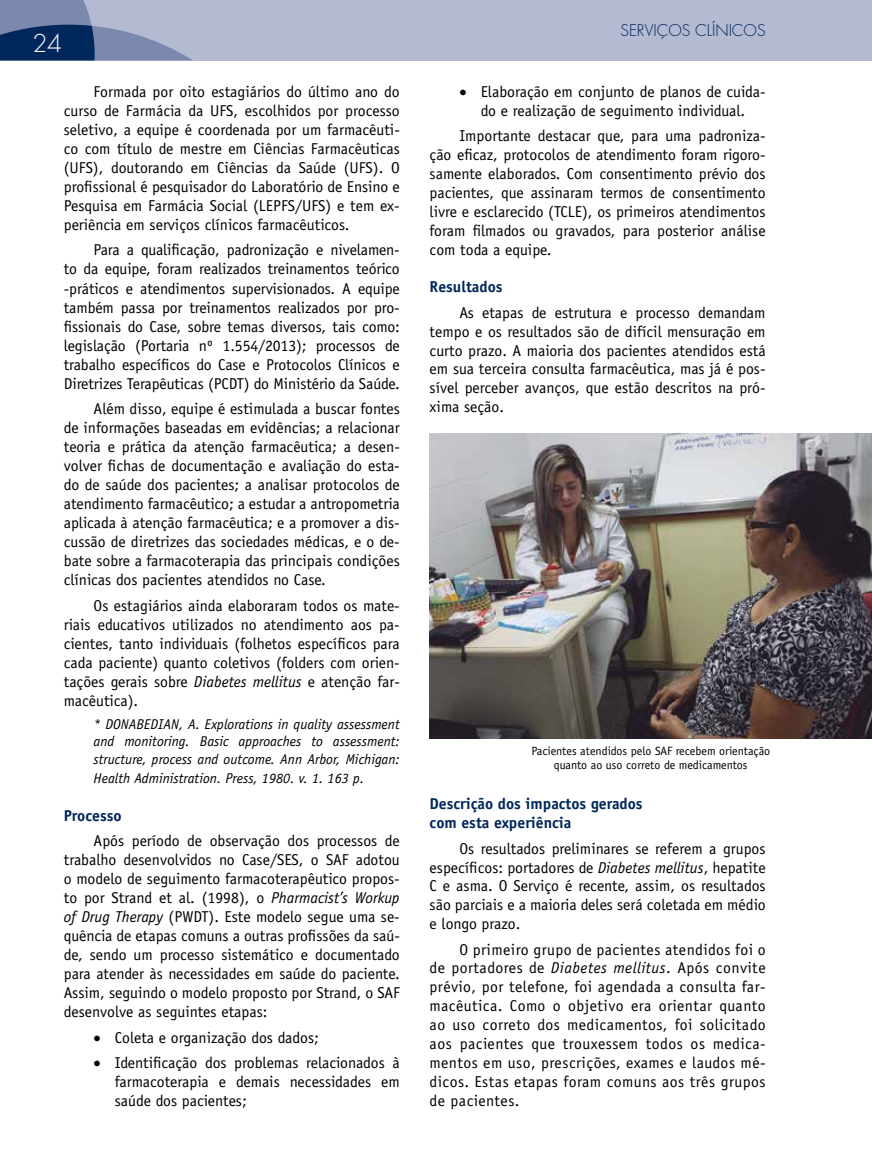
<style>
.page{position:relative;width:872px;height:1170px;background:#fff}
.page>*{position:absolute;margin:0;border:0;box-sizing:border-box;transform-origin:0 0}
.t1{font:300 24px "Futura";color:#fff}
.t2{font:15.75px/19px "Officina Sans";color:#000;text-align:justify}
.t3{font:700 15.75px/18.9px "Officina Sans";color:#00275b}
.t4{font:300 15.75px "Futura";color:#00275b}
.t5{font:italic 14.25px/17.2px "Officina Sans";color:#000;text-align:justify}
.t6{font:12px/14.4px "Officina Sans";color:#000;text-align:center}
.s1{font-style:italic}
</style>
<div class="page">
<div style="left:0;top:0;width:872px;height:60px;background:#b3bad2"></div>
<svg style="left:0;top:0;width:192px;height:60px"></svg>
<img style="left:429px;top:434px;width:443px;height:304px">
<h1 class="t1" style="left:32px;top:28px;width:31px">24</h1>
<p class="t2" style="left:64px;top:82px;width:337px;text-indent:30px">Formada por oito estagiários do último ano do curso de Farmácia da UFS, escolhidos por processo seletivo, a equipe é coordenada por um farmacêuti‑ co com título de mestre em Ciências Farmacêuticas (UFS), doutorando em Ciências da Saúde (UFS). O profissional é pesquisador do Laboratório de Ensino e Pesquisa em Farmácia Social (LEPFS/UFS) e tem ex‑ periência em serviços clínicos farmacêuticos.</p>
<p class="t2" style="left:64px;top:240px;width:337px;text-indent:30px">Para a qualificação, padronização e nivelamen‑ to da equipe, foram realizados treinamentos teórico -práticos e atendimentos supervisionados. A equipe também passa por treinamentos realizados por pro‑ fissionais do Case, sobre temas diversos, tais como: legislação (Portaria nº 1.554/2013); processos de trabalho específicos do Case e Protocolos Clínicos e Diretrizes Terapêuticas (PCDT) do Ministério da Saúde.</p>
<p class="t2" style="left:64px;top:399px;width:337px;text-indent:30px">Além disso, equipe é estimulada a buscar fontes de informações baseadas em evidências; a relacionar teoria e prática da atenção farmacêutica; a desen‑ volver fichas de documentação e avaliação do esta‑ do de saúde dos pacientes; a analisar protocolos de atendimento farmacêutico; a estudar a antropometria aplicada à atenção farmacêutica; e a promover a dis‑ cussão de diretrizes das sociedades médicas, e o de‑ bate sobre a farmacoterapia das principais condições clínicas dos pacientes atendidos no Case.</p>
<p class="t2" style="left:64px;top:595px;width:337px;text-indent:30px">Os estagiários ainda elaboraram todos os mate‑ riais educativos utilizados no atendimento aos pa‑ cientes, tanto individuais (folhetos específicos para cada paciente) quanto coletivos (folders com orien‑ tações gerais sobre <span class="s1">Diabetes mellitus</span> e atenção far‑ macêutica).</p>
<p class="t5" style="left:94px;top:715px;width:308px">* DONABEDIAN, A. Explorations in quality assessment and monitoring. Basic approaches to assessment: structure, process and outcome. Ann Arbor, Michigan:</p>
<p class="t5" style="left:94px;top:769px;width:272px">Health Administration. Press, 1980. v. 1. 163 p.</p>
<p class="t3" style="left:64px;top:805px;width:59px">Processo</p>
<p class="t2" style="left:64px;top:831px;width:337px;text-indent:30px">Após período de observação dos processos de trabalho desenvolvidos no Case/SES, o SAF adotou o modelo de seguimento farmacoterapêutico propos‑ to por Strand et al. (1998), o <span class="s1">Pharmacist’s Workup of Drug Therapy</span> (PWDT). Este modelo segue uma se‑ quência de etapas comuns a outras profissões da saú‑ de, sendo um processo sistemático e documentado para atender às necessidades em saúde do paciente.<br>Assim, seguindo o modelo proposto por Strand, o SAF desenvolve as seguintes etapas:</p>
<p class="t2" style="left:94px;top:1027px;width:227px">• Coleta e organização dos dados;</p>
<p class="t2" style="left:115px;top:1053px;width:286px;text-indent:-21px">• Identificação dos problemas relacionados à farmacoterapia e demais necessidades em saúde dos pacientes;</p>
<p class="t4" style="left:620px;top:21px;width:19px">SERVIÇOS</p>
<p class="t4" style="left:695px;top:21px;width:10px">CLÍNICOS</p>
<p class="t2" style="left:459px;top:82px;width:308px;text-align:center">• Elaboração em conjunto de planos de cuida‑ do e realização de seguimento individual.</p>
<p class="t2" style="left:429px;top:126px;width:337px;text-indent:30px">Importante destacar que, para uma padroniza‑ ção eficaz, protocolos de atendimento foram rigoro‑ samente elaborados. Com consentimento prévio dos pacientes, que assinaram termos de consentimento livre e esclarecido (TCLE), os primeiros atendimentos foram filmados ou gravados, para posterior análise com toda a equipe.</p>
<p class="t3" style="left:429px;top:277px;width:74px">Resultados</p>
<p class="t2" style="left:429px;top:303px;width:337px;text-indent:30px">As etapas de estrutura e processo demandam tempo e os resultados são de difícil mensuração em curto prazo. A maioria dos pacientes atendidos está em sua terceira consulta farmacêutica, mas já é pos‑ sível perceber avanços, que estão descritos na pró‑ xima seção.</p>
<p class="t6" style="left:531px;top:743px;width:240px">Pacientes atendidos pelo SAF recebem orientação quanto ao uso correto de medicamentos</p>
<p class="t3" style="left:429px;top:794px;width:214px">Descrição dos impactos gerados com esta experiência</p>
<p class="t2" style="left:429px;top:838px;width:337px;text-indent:30px">Os resultados preliminares se referem a grupos específicos: portadores de <span class="s1">Diabetes mellitus</span>, hepatite C e asma. O Serviço é recente, assim, os resultados são parciais e a maioria deles será coletada em médio e longo prazo.</p>
<p class="t2" style="left:429px;top:939px;width:337px;text-indent:30px">O primeiro grupo de pacientes atendidos foi o de portadores de <span class="s1">Diabetes mellitus</span>. Após convite prévio, por telefone, foi agendada a consulta far‑ macêutica. Como o objetivo era orientar quanto ao uso correto dos medicamentos, foi solicitado aos pacientes que trouxessem todos os medica‑ mentos em uso, prescrições, exames e laudos mé‑ dicos. Estas etapas foram comuns aos três grupos de pacientes.</p>
</div>
